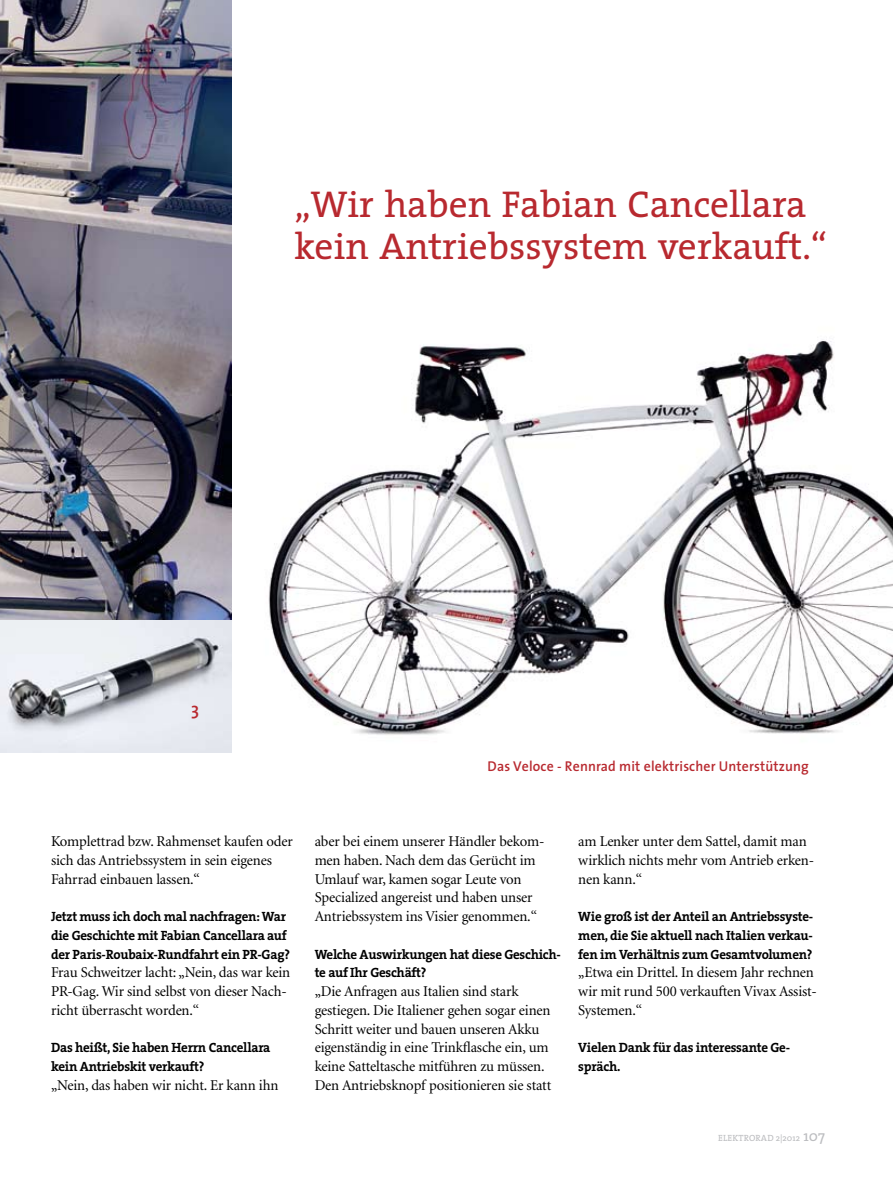
<style>
.page{position:relative;width:893px;height:1191px;background:#fff}
.page>*{position:absolute;margin:0;border:0;box-sizing:border-box;transform-origin:0 0}
.t1{font:37.5px/42px "The Serif";color:#b8292f}
.t2{font:600 18px "The Sans";color:#b8292f}
.t3{font:15px/18.8px "Minion LT";letter-spacing:-.01em;color:#000}
.t4{font:600 14.25px "The Sans";letter-spacing:.01em;color:#b8292f}
.t5{font:700 13.5px/18.8px "The Serif";letter-spacing:-.02em;color:#000}
.t6{font:9px "The Serif";letter-spacing:.015em;color:#bcbdc0}
.s1{font-size:15px}
</style>
<div class="page">
<img style="left:268px;top:340px;width:625px;height:395px">
<img style="left:0;top:0;width:232px;height:752px">
<h1 class="t1" style="left:294px;top:182px;width:534px">„Wir haben Fabian Cancellara kein Antriebssystem verkauft.“</h1>
<p class="t2" style="left:191px;top:693px;width:10px">3</p>
<p class="t4" style="left:488px;top:754px;width:323px">Das Veloce - Rennrad mit elektrischer Unterstützung</p>
<p class="t3" style="left:51px;top:832px;width:243px">Komplettrad bzw. Rahmenset kaufen oder sich das Antriebssystem in sein eigenes<br>Fahrrad einbauen lassen.“</p>
<p class="t5" style="left:51px;top:906px;width:240px">Jetzt muss ich doch mal nachfragen: War die Geschichte mit Fabian Cancellara auf der Paris-Roubaix-Rundfahrt ein PR-Gag?</p>
<p class="t3" style="left:51px;top:963px;width:241px">Frau Schweitzer lacht: „Nein, das war kein<br>PR-Gag. Wir sind selbst von dieser Nach&shy;richt überrascht worden.“</p>
<p class="t5" style="left:51px;top:1038px;width:221px">Das heißt, Sie haben Herrn Cancellara kein Antriebskit verkauft?</p>
<p class="t3" style="left:51px;top:1076px;width:229px">„Nein, das haben wir nicht. Er kann ihn</p>
<p class="t3" style="left:315px;top:832px;width:231px">aber bei einem unserer Händler bekom&shy;men haben. Nach dem das Gerücht im Umlauf war, kamen sogar Leute von Specialized angereist und haben unser Antriebssystem ins Visier genommen.“</p>
<p class="t5" style="left:315px;top:944px;width:248px">Welche Auswirkungen hat diese Geschich&shy;te auf Ihr Geschäft?</p>
<p class="t3" style="left:315px;top:982px;width:238px">„Die Anfragen aus Italien sind stark gestiegen. Die Italiener gehen sogar einen Schritt weiter und bauen unseren Akku eigenständig in eine Trinkflasche ein, um keine Satteltasche mitführen zu müssen.<br>Den Antriebsknopf positionieren sie statt</p>
<p class="t3" style="left:578px;top:832px;width:237px">am Lenker unter dem Sattel, damit man wirklich nichts mehr vom Antrieb erken&shy;nen kann.“</p>
<p class="t5" style="left:578px;top:906px;width:236px;text-align:justify">Wie groß ist der Anteil an Antriebssyste&shy;men, die Sie aktuell nach Italien verkau&shy;fen im Verhältnis zum Gesamtvolumen?</p>
<p class="t3" style="left:578px;top:963px;width:240px">„Etwa ein Drittel. In diesem Jahr rechnen wir mit rund 500 verkauften Vivax Assist-<br>Systemen.“</p>
<p class="t5" style="left:578px;top:1038px;width:213px">Vielen Dank für das interessante Ge&shy;spräch.</p>
<p class="t6" style="left:718px;top:1130px;width:108px">Elektrorad 2|2012 <span class="s1">107</span></p>
</div>
